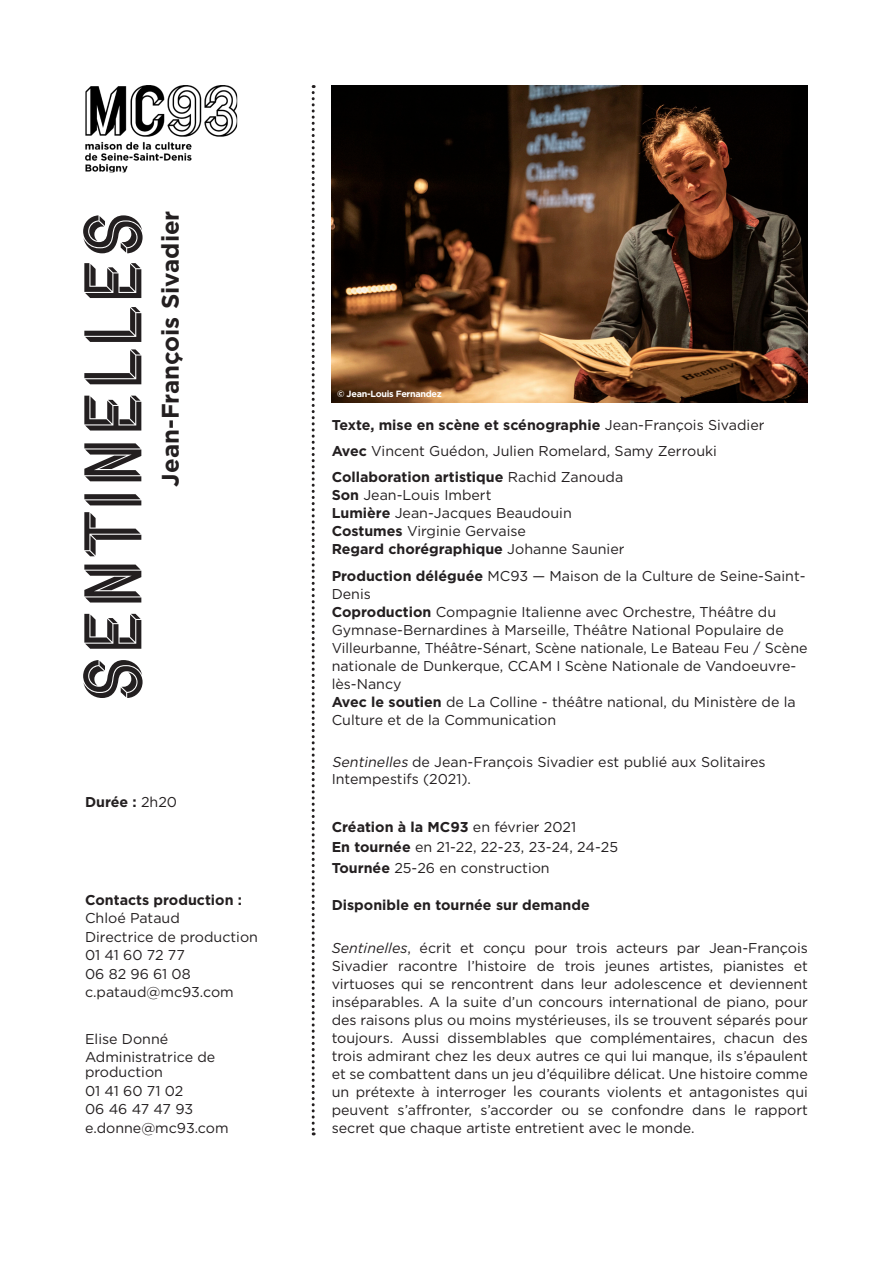
<style>
.page{position:relative;width:893px;height:1263px;background:#fff}
.page>*{position:absolute;margin:0;border:0;box-sizing:border-box;transform-origin:0 0}
.titre{font:700 76.5px "Utopia";color:#231f20}
.oeuvre{font:700 24px "Gotham";color:#231f20}
.infos_titres{font:14.25px/18px "Gotham";color:#231f20;text-align:justify}
.oeuvre-2{font:14.25px/18px "Gotham";color:#231f20}
.infos_titres-2{font:700 14.25px "Gotham";color:#231f20}
.oeuvre-3{font:700 14.25px "Gotham";color:#231f20}
.oeuvre-4{font:700 9px "Gotham";letter-spacing:-.03em;color:#fff}
.s1{font-weight:400}
.s2{font-weight:700}
.s3{font-style:italic}
</style>
<div class="page">
<svg style="left:312px;top:85px;width:3px;height:1050px"></svg>
<img style="left:85px;top:85px;width:152px;height:87px">
<img style="left:332px;top:86px;width:476px;height:317px">
<p class="titre" style="left:61px;top:703px;width:494px;rotate:-90deg">sentinelles</p>
<p class="oeuvre" style="left:154px;top:487px;width:278px;rotate:-90deg">Jean-François Sivadier</p>
<p class="infos_titres-2" style="left:85px;top:793px;width:94px">Durée : <span class="s1">2h20</span></p>
<p class="infos_titres-2" style="left:85px;top:890px;width:159px">Contacts production :</p>
<p class="infos_titres" style="left:85px;top:909px;width:96px">Chloé Pataud</p>
<p class="infos_titres" style="left:85px;top:927px;width:174px">Directrice de production</p>
<p class="infos_titres" style="left:85px;top:946px;width:101px">01 41 60 72 77</p>
<p class="infos_titres" style="left:85px;top:964px;width:107px">06 82 96 61 08</p>
<p class="oeuvre-2" style="left:85px;top:983px;width:150px">c.pataud@mc93.com</p>
<p class="infos_titres" style="left:85px;top:1030px;width:85px">Elise Donné</p>
<p class="infos_titres" style="left:85px;top:1050px;width:132px;line-height:15px">Administratrice de production</p>
<p class="infos_titres" style="left:85px;top:1081px;width:100px">01 41 60 71 02</p>
<p class="infos_titres" style="left:85px;top:1100px;width:110px">06 46 47 47 93</p>
<p class="oeuvre-2" style="left:85px;top:1118px;width:145px">e.donne@mc93.com</p>
<p class="oeuvre-4" style="left:337px;top:388px;width:106px">© Jean-Louis Fernandez</p>
<p class="oeuvre-3" style="left:332px;top:416px;width:434px">Texte, mise en scène et scénographie <span class="s1">Jean-François Sivadier</span></p>
<p class="oeuvre-2" style="left:332px;top:441px;width:387px"><span class="s2">Avec</span> Vincent Guédon, Julien Romelard, Samy Zerrouki</p>
<p class="oeuvre-2" style="left:332px;top:468px;width:294px"><span class="s2">Collaboration artistique</span> Rachid Zanouda <span class="s2">Son</span> Jean-Louis Imbert<br><span class="s2">Lumière</span> Jean-Jacques Beaudouin <span class="s2">Costumes</span> Virginie Gervaise<br><span class="s2">Regard chorégraphique</span> Johanne Saunier</p>
<p class="oeuvre-2" style="left:332px;top:566px;width:477px"><span class="s2">Production déléguée</span> MC93 — Maison de la Culture de Seine-Saint-Denis<br><span class="s2">Coproduction</span> Compagnie Italienne avec Orchestre, Théâtre du Gymnase-Bernardines à Marseille, Théâtre National Populaire de Villeurbanne, Théâtre-Sénart, Scène nationale, Le Bateau Feu / Scène nationale de Dunkerque, CCAM I Scène Nationale de Vandoeuvre&shy;lès-Nancy<br><span class="s2">Avec le soutien</span> de La Colline - théâtre national, du Ministère de la Culture et de la Communication</p>
<p class="oeuvre-2" style="left:332px;top:753px;width:435px;line-height:17.1px"><span class="s3">Sentinelles</span> de Jean-François Sivadier est publié aux Solitaires<br>Intempestifs (2021).</p>
<p class="infos_titres-2" style="left:332px;top:817px;width:246px">Création à la MC93 <span class="s1">en février 2021</span></p>
<p class="infos_titres" style="left:332px;top:838px;width:288px"><span class="s2">En tournée</span> en 21-22, 22-23, 23-24, 24-25</p>
<p class="infos_titres" style="left:332px;top:858px;width:220px"><span class="s2">Tournée</span> 25-26 en construction</p>
<p class="infos_titres-2" style="left:332px;top:896px;width:260px">Disponible en tournée sur demande</p>
<p class="infos_titres" style="left:332px;top:939px;width:478px"><span class="s3">Sentinelles</span>, écrit et conçu pour trois acteurs par Jean-François Sivadier racontre l’histoire de trois jeunes artistes, pianistes et virtuoses qui se rencontrent dans leur adolescence et deviennent inséparables. A la suite d’un concours international de piano, pour des raisons plus ou moins mystérieuses, ils se trouvent séparés pour toujours. Aussi dissemblables que complémentaires, chacun des trois admirant chez les deux autres ce qui lui manque, ils s’épaulent et se combattent dans un jeu d’équilibre délicat. Une histoire comme un prétexte à interroger les courants violents et antagonistes qui peuvent s’affronter, s’accorder ou se confondre dans le rapport secret que chaque artiste entretient avec le monde.</p>
</div>
